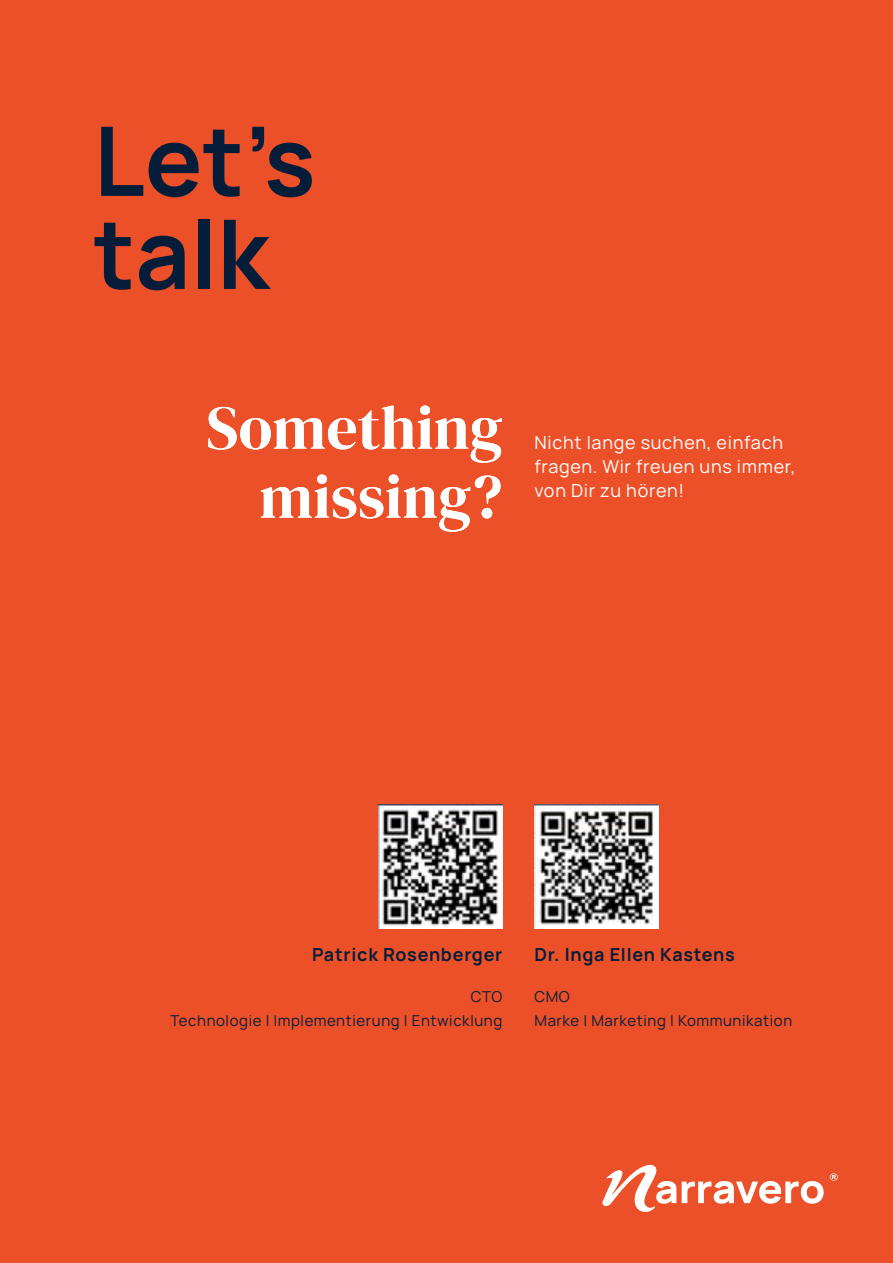
<style>
.page{position:relative;width:893px;height:1263px;background:#ec5029}
.page>*{position:absolute;margin:0;border:0;box-sizing:border-box;transform-origin:0 0}
.t1{font:700 96px/93px "Manrope";color:#061d39}
.t2{font:61.5px/69px "DM Serif Display";letter-spacing:.005em;color:#fff;text-align:right}
.t3{font:18px/24px "Manrope";letter-spacing:.04em;color:#fff}
.t4{font:700 18px "Manrope";letter-spacing:.04em;color:#061d39}
.t5{font:15px/24px "Manrope";letter-spacing:.04em;color:#061d39}
</style>
<div class="page">
<svg style="left:830px;top:1173px;width:8px;height:7px"></svg>
<svg style="left:602px;top:1164px;width:222px;height:48px"></svg>
<img style="left:535px;top:805px;width:123px;height:123px">
<img style="left:379px;top:805px;width:123px;height:123px">
<h1 class="t1" style="left:94px;top:107px;width:224px">Let’s talk</h1>
<h2 class="t2" style="left:206px;top:394px;width:298px">Something missing?</h2>
<p class="t3" style="left:534px;top:429px;width:263px">Nicht lange suchen, einfach fragen. Wir freuen uns immer, von Dir zu hören!</p>
<p class="t4" style="left:312px;top:939px;width:192px">Patrick Rosenberger</p>
<p class="t5" style="left:171px;top:984px;width:333px;text-align:right">CTO<br>Technologie | Implementierung | Entwicklung</p>
<p class="t4" style="left:534px;top:939px;width:202px">Dr. Inga Ellen Kastens</p>
<p class="t5" style="left:534px;top:984px;width:259px">CMO<br>Marke | Marketing | Kommunikation</p>
</div>
